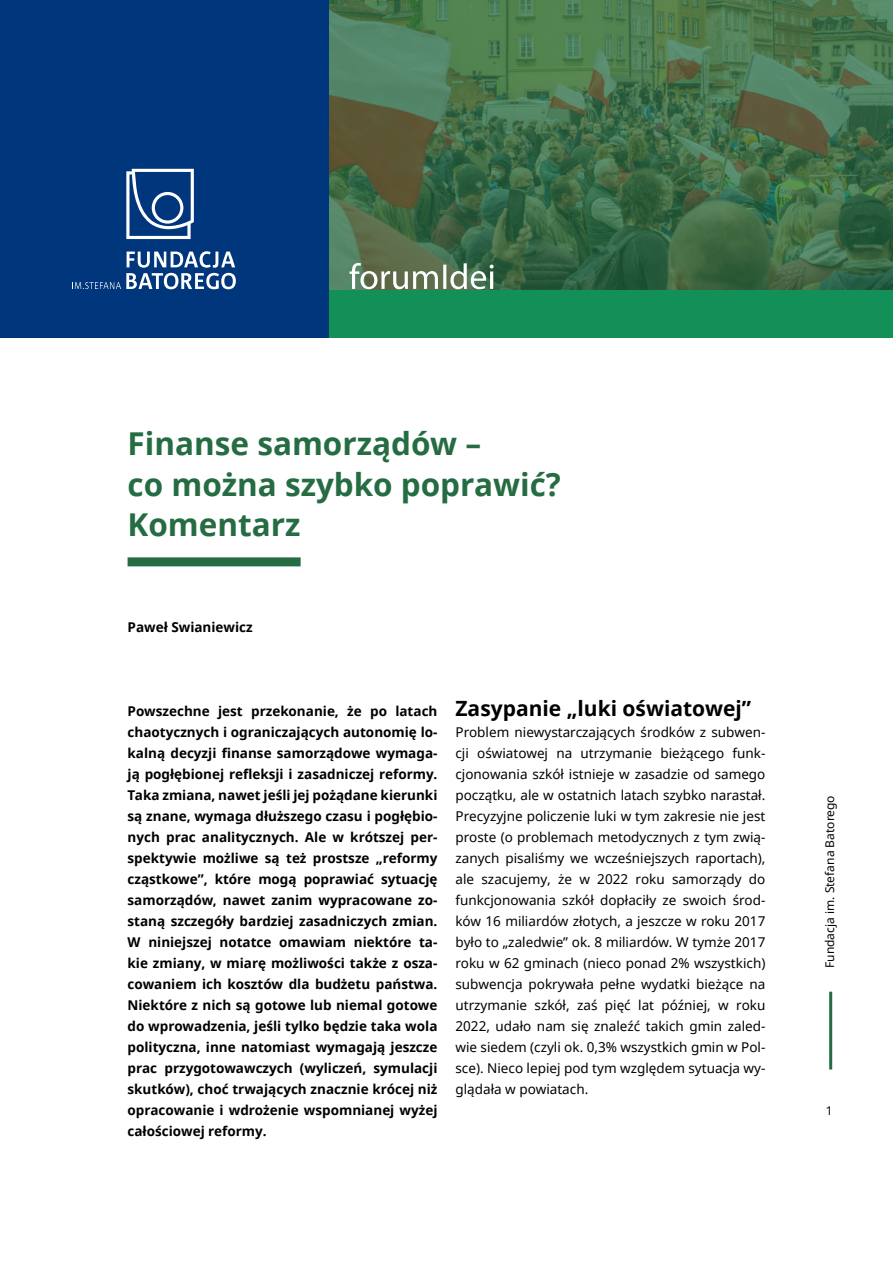
<style>
.page{position:relative;width:893px;height:1263px;background:#fff}
.page>*{position:absolute;margin:0;border:0;box-sizing:border-box;transform-origin:0 0}
.tytuł_główny{font:700 31.5px/40.5px "Noto Sans";color:#256c43}
.t1{font:700 31.5px/48.8px "Noto Sans";color:#226c43}
.NAGŁÓWEK_1{font:700 21px "Noto Sans";color:#000}
.BODY{font:13.5px/21px "Noto Sans";color:#000}
.BODY-2{font:700 13.5px/21px "Noto Sans";color:#000;text-align:justify}
.t2{font:12px "Noto Sans";color:#000}
.s1{font-weight:400}
</style>
<div class="page">
<hr style="left:829px;top:992px;width:3px;height:77px;background:#256c43">
<div style="left:128px;top:557px;width:173px;height:9px;background:#256c43"></div>
<div style="left:0;top:195px;width:893px;height:143px;background:#139058"></div>
<img style="left:330px;top:0;width:563px;height:289px">
<svg style="left:350px;top:263px;width:144px;height:26px;background:#85977f"></svg>
<div style="left:0;top:0;width:328px;height:338px;background:#00377c"></div>
<svg style="left:72px;top:251px;width:164px;height:38px"></svg>
<svg style="left:126px;top:169px;width:68px;height:70px"></svg>
<p class="tytuł_główny" style="left:128px;top:423px;width:435px">Finanse samorządów –<br>co można szybko poprawić?</p>
<p class="tytuł_główny" style="left:128px;top:504px;width:175px">Komentarz</p>
<p class="t1" style="left:128px;top:461px;width:496px">O uczciwości wyborów w Polsce<br>Komentarz</p>
<p class="BODY-2" style="left:128px;top:616px;width:127px">Paweł Swianiewicz</p>
<p class="BODY-2" style="left:128px;top:700px;width:311px">Powszechne jest przekonanie, że po latach chaotycznych i ograniczających autonomię lo&shy;kalną decyzji finanse samorządowe wymaga&shy;ją pogłębionej refleksji i zasadniczej reformy.<br>Taka zmiana, nawet jeśli jej pożądane kierunki są znane, wymaga dłuższego czasu i pogłębio&shy;nych prac analitycznych. Ale w krótszej per&shy;spektywie możliwe są też prostsze „reformy cząstkowe”, które mogą poprawiać sytuację samorządów, nawet zanim wypracowane zo&shy;staną szczegóły bardziej zasadniczych zmian.<br>W niniejszej notatce omawiam niektóre ta&shy;kie zmiany, w miarę możliwości także z osza&shy;cowaniem ich kosztów dla budżetu państwa.<br>Niektóre z nich są gotowe lub niemal gotowe do wprowadzenia, jeśli tylko będzie taka wola polityczna, inne natomiast wymagają jeszcze prac przygotowawczych (wyliczeń, symulacji skutków), choć trwających znacznie krócej niż opracowanie i wdrożenie wspomnianej wyżej całościowej reformy.</p>
<p class="NAGŁÓWEK_1" style="left:455px;top:693px;width:297px">Zasypanie „luki oświatowej”</p>
<p class="BODY" style="left:455px;top:721px;width:311px;text-align:justify">Problem niewystarczających środków z subwen&shy;cji oświatowej na utrzymanie bieżącego funk&shy;cjonowania szkół istnieje w zasadzie od samego początku, ale w ostatnich latach szybko narastał.<br>Precyzyjne policzenie luki w tym zakresie nie jest proste (o problemach metodycznych z tym zwią&shy;zanych pisaliśmy we wcześniejszych raportach), ale szacujemy, że w 2022 roku samorządy do funkcjonowania szkół dopłaciły ze swoich środ&shy;ków 16 miliardów złotych, a jeszcze w roku 2017 było to „zaledwie” ok. 8 miliardów. W tymże 2017 roku w 62 gminach (nieco ponad 2% wszystkich) subwencja pokrywała pełne wydatki bieżące na utrzymanie szkół, zaś pięć lat później, w roku 2022, udało nam się znaleźć takich gmin zaled&shy;wie siedem (czyli ok. 0,3% wszystkich gmin w Pol&shy;sce). Nieco lepiej pod tym względem sytuacja wy&shy;glądała w powiatach.</p>
<p class="BODY-2" style="left:128px;top:742px;width:311px">Wybory są świętem demokracji. To truiz , ale</p>
<p class="BODY-2" style="left:132px;top:763px;width:307px">akże prawdziwy. W 1989 roku wybory 4 czerw-</p>
<p class="BODY-2" style="left:128px;top:784px;width:311px">c stanowiły etap otwarcia. Wiedzieliśmy, od</p>
<p class="BODY-2" style="left:128px;top:805px;width:311px">czego chcemy odejść, ale nie wiedzieliśmy, do</p>
<p class="BODY-2" style="left:128px;top:826px;width:261px">jakiego modelu demokracji dojdziemy.</p>
<p class="BODY" style="left:128px;top:868px;width:311px">W demokracji może y różnić się w pogląd h, a wybory to narzędzie: dzięki niemu możemy wybierać tych, którzy będą n s reprezentować, w naszym imieniu rządzić i zmieniać rzeczywi stość. Wybory stanowią nasz wpływ na decyzje p lityczne. Wybory o nie tylko procedury czy sama kartka wyborcza, ale przede wszystkim po&shy;lityka,</p>
<p class="BODY" style="left:455px;top:742px;width:311px">Najważniejszą, wręcz konstytutywną zasadą sys temu demokratycznego jest polityczna równość.<br>Jej zagwar ntowaniu służą kryteria procesu de&shy;mokratycznego, do których zalic</p>
<p class="BODY-2" style="left:681px;top:805px;width:86px"><span class="s1">się</span> rzeczywi-</p>
<p class="BODY-2" style="left:455px;top:826px;width:307px">ste uczestnictwo, równe prawo głosu, ośw e</p>
<p class="BODY-2" style="left:455px;top:847px;width:311px">co e rozum enie, nadzór nad podejmowanymi</p>
<p class="BODY-2" style="left:455px;top:868px;width:311px">zadaniami oraz inkluzję dorosłych<span class="s1">. Jedynie łącz-</span></p>
<p class="BODY" style="left:455px;top:889px;width:307px">ne ich spełnienie pozwala dany sy tem, wspól</p>
<p class="BODY" style="left:455px;top:910px;width:311px">notę lub stowarzyszenie uznać a demokrację.</p>
<p class="BODY" style="left:455px;top:931px;width:311px">Pods awową procedurą, która to zapewnia, są</p>
<p class="BODY" style="left:455px;top:952px;width:311px">właśnie wolne i uczciw wybory. Demokratyczny</p>
<p class="BODY" style="left:455px;top:973px;width:311px">proces wyborcz jest fundamentem, podstawą</p>
<p class="BODY" style="left:455px;top:994px;width:311px">demokratycznego p ństwa cieszącego się zaufa-</p>
<p class="BODY" style="left:455px;top:1015px;width:311px">niem obywateli, a wolne, cykliczne i rywalizacyjne</p>
<p class="BODY" style="left:466px;top:1036px;width:296px">ybory to granica między demokracjami a „nie</p>
<p class="BODY" style="left:455px;top:1057px;width:101px">demokracjami”.</p>
<p class="BODY" style="left:128px;top:1015px;width:311px;text-indent:55px">zumiana jako program, wizja świ ta czy wybór konkretnych decyzji. Opowi d my się ni tylko, przeciwko komu i czemu głosuje y, ale przede szystkim za kim i za czym.</p>
<p class="t2" style="left:821px;top:968px;width:174px;rotate:-90deg">Fundacja im. Stefana Batorego</p>
<p class="t2" style="left:826px;top:1102px;width:8px">1</p>
</div>
